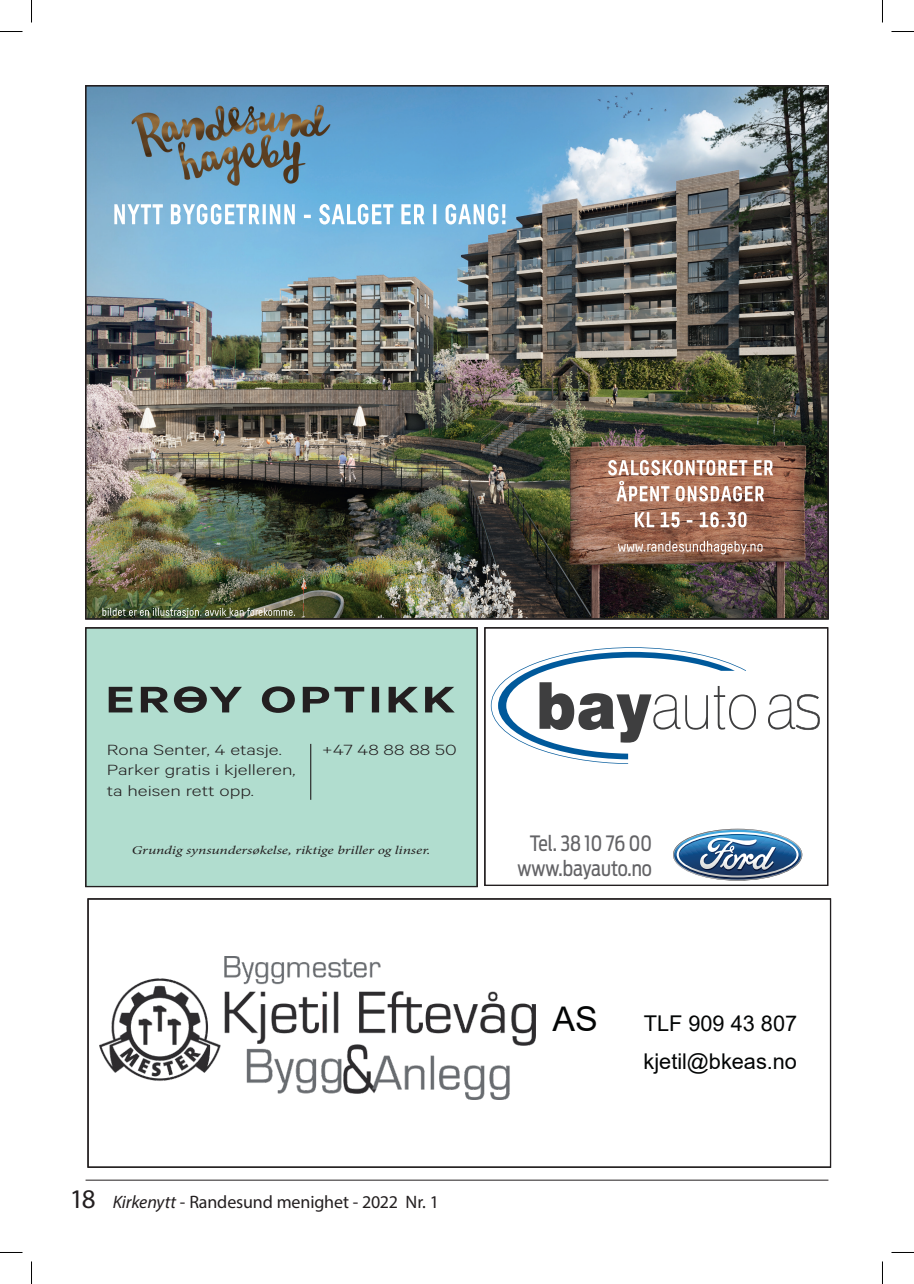
<style>
.page{position:relative;width:914px;height:1284px;background:#fff}
.page>*{position:absolute;margin:0;border:0;box-sizing:border-box;transform-origin:0 0}
.t1{font:33.9px "Arial";color:#030505}
.t2{font:21.75px/37.5px "Arial";color:#030505}
.t3{font:21px/25.2px "Ford Antenna Cond";color:#636366;text-align:center;scale:.93 1}
.t4{font:18px "Myriad Pro";letter-spacing:-.01em;color:#231f20}
.t5{font:300 16.65px/20.4px "Calibre";color:#231f20;scale:1.3 1}
.t6{font:italic 11.85px "Minion Pro";letter-spacing:-.005em;color:#231f20;scale:1.3 1}
.s1{font-size:27px}
.s2{font-style:italic}
</style>
<div class="page">
<hr style="left:86px;top:1179px;width:742px;height:1px;background:#231f20">
<div style="left:85px;top:627px;width:390px;height:259px;background:#b1ddcf"></div>
<div style="left:86px;top:628px;width:391px;height:258px;border:1px solid #231f20"></div>
<svg style="left:484px;top:627px;width:336px;height:258px"></svg>
<svg style="left:99px;top:956px;width:437px;height:144px"></svg>
<div style="left:88px;top:899px;width:742px;height:267px;border:1px solid #231f20"></div>
<img style="left:85px;top:85px;width:743px;height:534px">
<svg style="left:0;top:31px;width:22px;height:1px"></svg>
<svg style="left:891px;top:31px;width:22px;height:1px"></svg>
<svg style="left:0;top:1252px;width:22px;height:1px"></svg>
<svg style="left:891px;top:1252px;width:22px;height:1px"></svg>
<svg style="left:31px;top:0;width:1px;height:22px"></svg>
<svg style="left:31px;top:1261px;width:1px;height:22px"></svg>
<svg style="left:882px;top:0;width:1px;height:22px"></svg>
<svg style="left:882px;top:1261px;width:1px;height:22px"></svg>
<p class="t5" style="left:107px;top:738px;width:147px">Rona Senter, 4 etasje.<br>Parker gratis i kjelleren, ta heisen rett opp.</p>
<p class="t5" style="left:322px;top:738px;width:105px">+47 48 88 88 50</p>
<p class="t6" style="left:132px;top:843px;width:231px">Grundig synsundersøkelse, riktige briller og linser.</p>
<p class="t4" style="left:70px;top:1190px;width:371px"><span class="s1">18</span> <span class="s2">Kirkenytt</span> - Randesund menighet - 2022 Nr. 1</p>
<p class="t3" style="left:517px;top:827px;width:146px">Tel. 38 10 76 00 www.bayauto.no</p>
<h1 class="t1" style="left:552px;top:996px;width:47px">AS</h1>
<h2 class="t2" style="left:643px;top:1004px;width:155px">TLF 909 43 807 kjetil@bkeas.no</h2>
</div>
